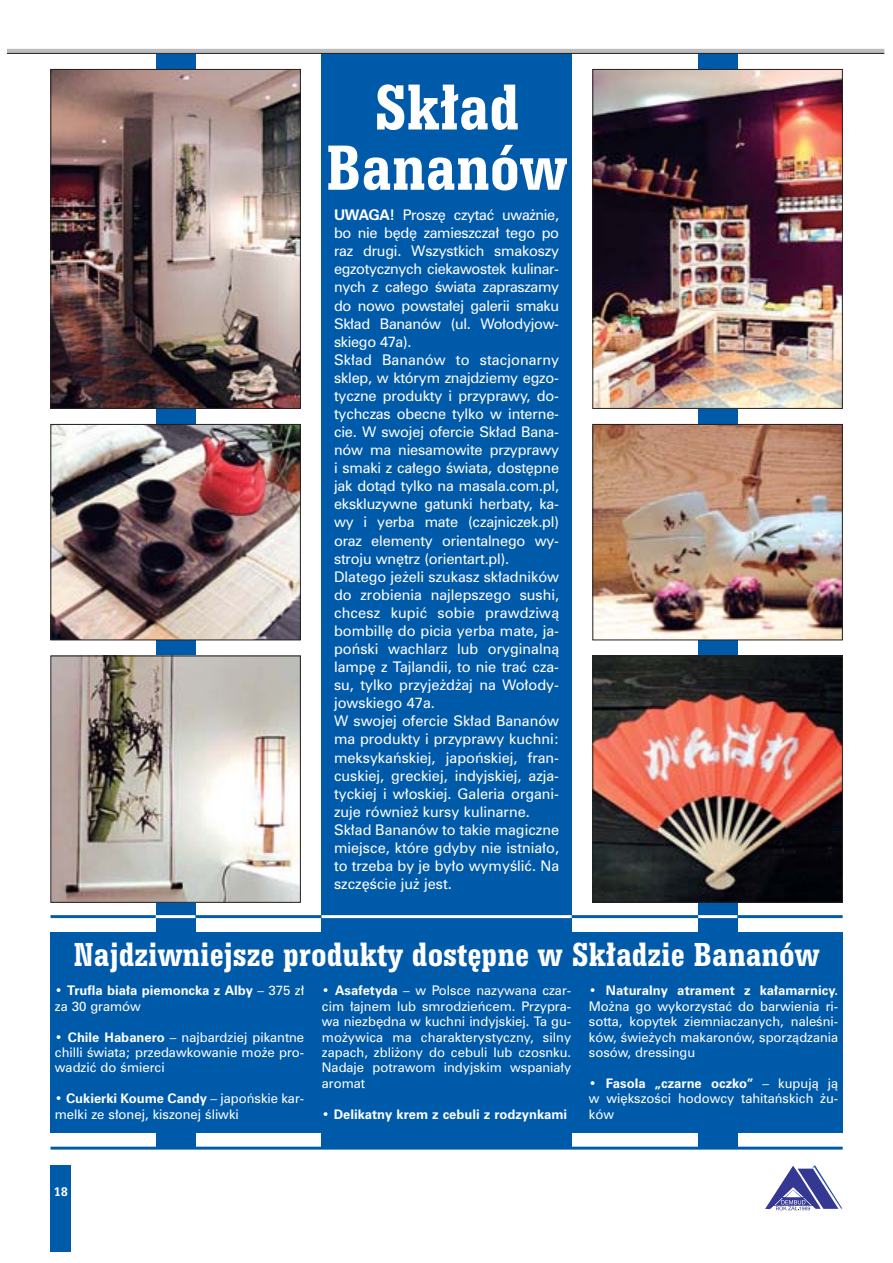
<style>
.page{position:relative;width:893px;height:1263px;background:#fff}
.page>*{position:absolute;margin:0;border:0;box-sizing:border-box;transform-origin:0 0}
.t1{font:700 condensed 67.65px/60.3px "Serifa PL";color:#fff;text-align:center}
.t2{font:700 condensed 35.25px "Serifa PL";color:#fff}
.t3{font:14.7px/18.1px "Zurich PL";color:#fff}
.t4{font:13.2px/15.5px "Zurich PL";color:#fff;text-align:justify}
.t5{font:700 13.2px/15.5px "Zurich PL";color:#fff}
.t6{font:700 13.2px "Serifa PL";color:#fff}
.s1{font-weight:700}
.s2{font-weight:400}
</style>
<div class="page">
<hr style="left:50px;top:915px;width:792px;height:3px;background:#005aaa">
<div style="left:697px;top:54px;width:40px;height:1095px;background:#005aaa"></div>
<div style="left:156px;top:54px;width:39px;height:1093px;background:#005aaa"></div>
<div style="left:50px;top:1165px;width:21px;height:86px;background:#005aaa"></div>
<svg style="left:765px;top:1165px;width:77px;height:46px"></svg>
<div style="left:321px;top:54px;width:250px;height:1094px;background:#005aaa"></div>
<div style="left:50px;top:932px;width:792px;height:201px;background:#005aaa"></div>
<hr style="left:50px;top:1147px;width:792px;height:3px;background:#005aaa">
<hr style="left:321px;top:915px;width:250px;height:3px;background:#fff">
<img style="left:52px;top:71px;width:247px;height:336px">
<div style="left:50px;top:69px;width:251px;height:340px;border:1px solid #231f20"></div>
<img style="left:52px;top:426px;width:247px;height:212px">
<div style="left:50px;top:424px;width:251px;height:216px;border:1px solid #231f20"></div>
<img style="left:52px;top:658px;width:247px;height:243px">
<div style="left:50px;top:656px;width:251px;height:247px;border:1px solid #231f20"></div>
<img style="left:594px;top:71px;width:246px;height:336px">
<div style="left:592px;top:69px;width:250px;height:340px;border:1px solid #231f20"></div>
<img style="left:594px;top:426px;width:246px;height:212px">
<div style="left:592px;top:424px;width:250px;height:216px;border:1px solid #231f20"></div>
<img style="left:594px;top:658px;width:246px;height:243px">
<div style="left:592px;top:656px;width:250px;height:247px;border:1px solid #231f20"></div>
<svg style="left:7px;top:49px;width:877px;height:4px;background:#b7b9bb"></svg>
<hr style="left:7px;top:53px;width:877px;height:1px;background:#231f20">
<hr style="left:698px;top:915px;width:39px;height:3px;background:#fff">
<hr style="left:156px;top:915px;width:39px;height:3px;background:#fff">
<h1 class="t1" style="left:326px;top:83px;width:243px">Sk∏ad<br>Bananów</h1>
<p class="t3" style="left:334px;top:207px;width:227px"><span class="s1">UWAGA!</span> Prosz´ czytaç uwa˝nie, bo nie b´d´ zamieszcza∏ tego po raz drugi. Wszystkich smakoszy egzotycznych ciekawostek kulinar&shy;nych z ca∏ego Êwiata zapraszamy do nowo powsta∏ej galerii smaku<br>Sk∏ad Bananów (ul. Wo∏odyjow&shy;skiego 47a).<br>Sk∏ad Bananów to stacjonarny sklep, w którym znajdziemy egzo&shy;tyczne produkty i przyprawy, do&shy;tychczas obecne tylko w interne&shy;cie. W swojej ofercie Sk∏ad Bana&shy;nów ma niesamowite przyprawy i smaki z ca∏ego Êwiata, dost´pne jak dotàd tylko na masala.com.pl, ekskluzywne gatunki herbaty, ka&shy;wy i yerba mate (czajniczek.pl) oraz elementy orientalnego wy&shy;stroju wn´trz (orientart.pl).<br>Dlatego je˝eli szukasz sk∏adników do zrobienia najlepszego sushi, chcesz kupiç sobie prawdziwà bombill´ do picia yerba mate, ja&shy;poƒski wachlarz lub oryginalnà lamp´ z Tajlandii, to nie traç cza&shy;su, tylko przyje˝d˝aj na Wo∏ody&shy;jowskiego 47a.<br>W swojej ofercie Sk∏ad Bananów ma produkty i przyprawy kuchni: meksykaƒskiej, japoƒskiej, fran&shy;cuskiej, greckiej, indyjskiej, azja&shy;tyckiej i w∏oskiej. Galeria organi&shy;zuje równie˝ kursy kulinarne.<br>Sk∏ad Bananów to takie magiczne miejsce, które gdyby nie istnia∏o, to trzeba by je by∏o wymyÊliç. Na szcz´Êcie ju˝ jest.</p>
<h2 class="t2" style="left:74px;top:943px;width:747px">Najdziwniejsze produkty dost´pne w Sk∏adzie Bananów</h2>
<p class="t5" style="left:55px;top:984px;width:251px"><span class="s2">•</span> Trufla bia∏a piemoncka z Alby <span class="s2">– 375 z∏ za 30 gramów</span></p>
<p class="t4" style="left:55px;top:1030px;width:251px">• <span class="s1">Chile Habanero</span> – najbardziej pikantne chilli Êwiata; przedawkowanie mo˝e pro&shy;wadziç do Êmierci</p>
<p class="t4" style="left:55px;top:1092px;width:251px">• <span class="s1">Cukierki Koume Candy</span> – japoƒskie kar&shy;melki ze s∏onej, kiszonej Êliwki</p>
<p class="t4" style="left:322px;top:984px;width:251px">• <span class="s1">Asafetyda</span> – w Polsce nazywana czar&shy;cim ∏ajnem lub smrodzieƒcem. Przypra&shy;wa niezb´dna w kuchni indyjskiej. Ta gu&shy;mo˝ywica ma charakterystyczny, silny zapach, zbli˝ony do cebuli lub czosnku.<br>Nadaje potrawom indyjskim wspania∏y aromat</p>
<p class="t5" style="left:322px;top:1107px;width:247px"><span class="s2">•</span> Delikatny krem z cebuli z rodzynkami</p>
<p class="t4" style="left:589px;top:984px;width:251px">• <span class="s1">Naturalny atrament z ka∏amarnicy.<br></span>Mo˝na go wykorzystaç do barwienia ri&shy;sotta, kopytek ziemniaczanych, naleÊni&shy;ków, Êwie˝ych makaronów, sporzàdzania sosów, dressingu</p>
<p class="t4" style="left:589px;top:1076px;width:251px">• <span class="s1">Fasola „czarne oczko”</span> – kupujà jà w wi´kszoÊci hodowcy tahitaƒskich ˝u&shy;ków</p>
<p class="t6" style="left:54px;top:1187px;width:16px">18</p>
</div>
